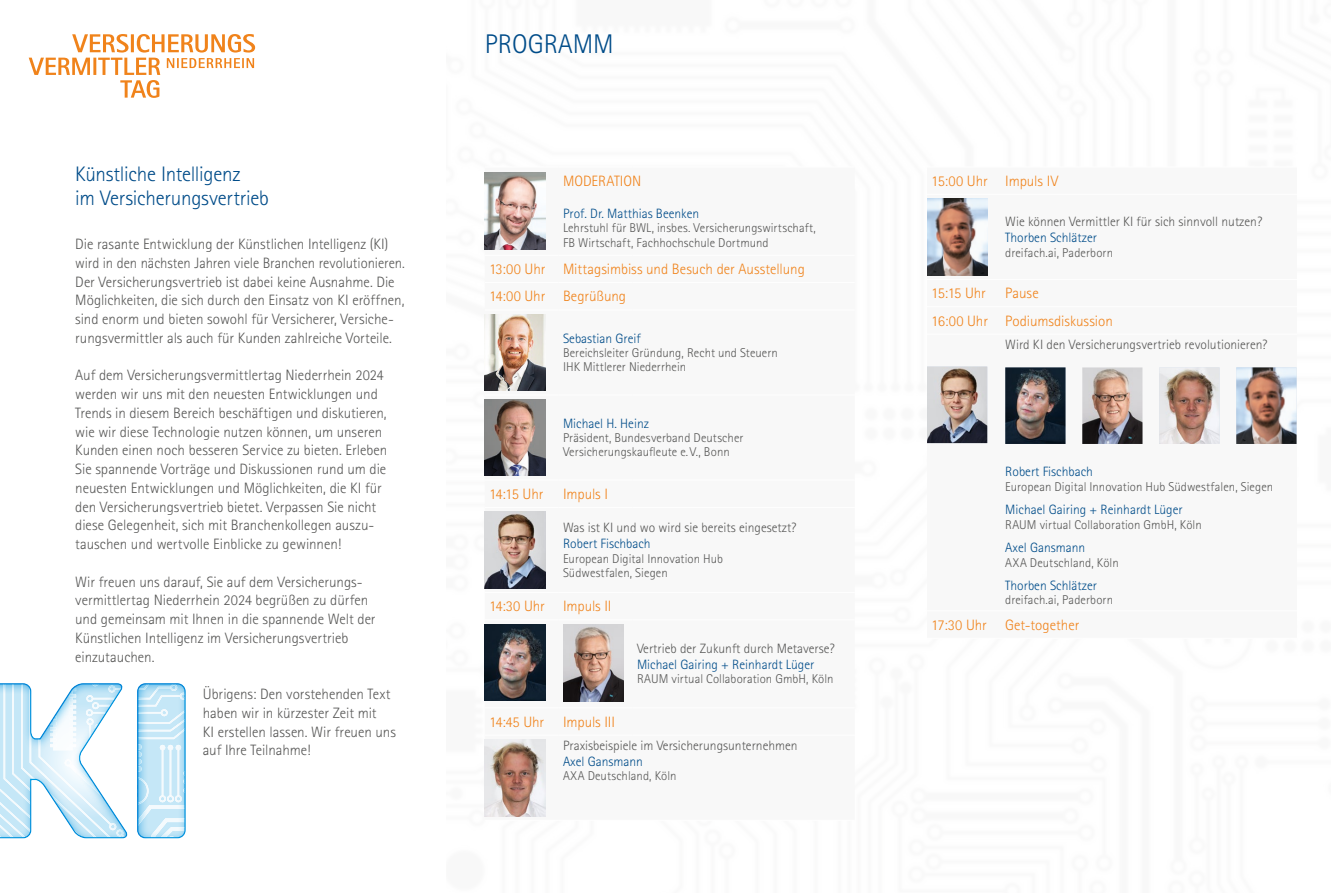
<style>
.page{position:relative;width:1331px;height:893px;background:#fff}
.page>*{position:absolute;margin:0;border:0;box-sizing:border-box;transform-origin:0 0}
.t1{font:300 27px "Rotis Sans Serif Std";color:#004c89}
.t2{font:300 21px/24px "Rotis Sans Serif Std";letter-spacing:-.015em;color:#004c89}
.t3{font:300 15px/18.8px "Rotis Sans Serif Std";letter-spacing:-.005em;color:#575756}
.t4{font:300 15px/27.3px "Rotis Sans Serif Std";letter-spacing:-.005em;color:#f0831b}
.t5{font:300 13.5px "Rotis Sans Serif Std";color:#575756}
.t6{font:300 13.5px "Rotis Sans Serif Std";color:#004c89}
.t7{font:300 12.75px/14.2px "Rotis Sans Serif Std";letter-spacing:.005em;color:#575756}
</style>
<div class="page">
<svg style="left:29px;top:34px;width:226px;height:64px"></svg>
<img style="left:485px;top:173px;width:60px;height:76px">
<img style="left:485px;top:314px;width:60px;height:77px">
<img style="left:485px;top:399px;width:60px;height:77px">
<img style="left:485px;top:512px;width:60px;height:76px">
<img style="left:485px;top:624px;width:60px;height:77px">
<img style="left:563px;top:625px;width:60px;height:76px">
<img style="left:485px;top:739px;width:60px;height:77px">
<img style="left:927px;top:199px;width:60px;height:76px">
<img style="left:927px;top:367px;width:60px;height:76px">
<img style="left:1005px;top:367px;width:60px;height:77px">
<img style="left:1082px;top:367px;width:60px;height:77px">
<img style="left:1159px;top:367px;width:60px;height:77px">
<img style="left:1236px;top:367px;width:60px;height:77px">
<div style="left:0;top:681px;width:187px;height:159px;background:#009fe3;opacity:.75"></div>
<h2 class="t2" style="left:75px;top:162px;width:195px">Künstliche Intelligenz<br>im Versicherungsvertrieb</h2>
<p class="t3" style="left:75px;top:235px;width:331px">Die rasante Entwicklung der Künstlichen Intelligenz (KI) wird in den nächsten Jahren viele Branchen revolutionieren.<br>Der Versicherungsvertrieb ist dabei keine Ausnahme. Die Möglichkeiten, die sich durch den Einsatz von KI eröffnen, sind enorm und bieten sowohl für Versicherer, Versiche&shy;rungsvermittler als auch für Kunden zahlreiche Vorteile.</p>
<p class="t3" style="left:75px;top:366px;width:314px">Auf dem Versicherungsvermittlertag Niederrhein 2024 werden wir uns mit den neuesten Entwicklungen und Trends in diesem Bereich beschäftigen und diskutieren, wie wir diese Technologie nutzen können, um unseren Kunden einen noch besseren Service zu bieten. Erleben Sie spannende Vorträge und Diskussionen rund um die neuesten Entwicklungen und Möglichkeiten, die KI für den Versicherungsvertrieb bietet. Verpassen Sie nicht diese Gelegenheit, sich mit Branchenkollegen auszu&shy;tauschen und wertvolle Einblicke zu gewinnen!</p>
<p class="t3" style="left:75px;top:572px;width:302px">Wir freuen uns darauf, Sie auf dem Versicherungs&shy;vermittlertag Niederrhein 2024 begrüßen zu dürfen und gemeinsam mit Ihnen in die spannende Welt der Künstlichen Intelligenz im Versicherungsvertrieb einzutauchen.</p>
<p class="t3" style="left:203px;top:685px;width:195px">Übrigens: Den vorstehenden Text haben wir in kürzester Zeit mit<br>KI erstellen lassen. Wir freuen uns auf Ihre Teilnahme!</p>
<h1 class="t1" style="left:485px;top:28px;width:130px">PROGRAMM</h1>
<p class="t4" style="left:563px;top:167px;width:80px">MODERATION</p>
<p class="t6" style="left:563px;top:206px;width:138px">Prof. Dr. Matthias Beenken</p>
<p class="t7" style="left:563px;top:221px;width:254px">Lehrstuhl für BWL, insbes. Versicherungswirtschaft,<br>FB Wirtschaft, Fachhochschule Dortmund</p>
<p class="t4" style="left:489px;top:255px;width:317px">13:00 Uhr Mittagsimbiss und Besuch der Ausstellung<br>14:00 Uhr Begrüßung</p>
<p class="t6" style="left:563px;top:331px;width:79px">Sebastian Greif</p>
<p class="t7" style="left:563px;top:346px;width:216px">Bereichsleiter Gründung, Recht und Steuern<br>IHK Mittlerer Niederrhein</p>
<p class="t6" style="left:563px;top:416px;width:87px">Michael H. Heinz</p>
<p class="t7" style="left:563px;top:431px;width:182px">Präsident, Bundesverband Deutscher<br>Versicherungskaufleute e. V., Bonn</p>
<p class="t4" style="left:489px;top:480px;width:56px">14:15 Uhr</p>
<p class="t4" style="left:563px;top:480px;width:47px">Impuls I</p>
<p class="t5" style="left:563px;top:520px;width:235px">Was ist KI und wo wird sie bereits eingesetzt?</p>
<p class="t6" style="left:563px;top:536px;width:89px">Robert Fischbach</p>
<p class="t7" style="left:563px;top:551px;width:162px">European Digital Innovation Hub<br>Südwestfalen, Siegen</p>
<p class="t4" style="left:489px;top:593px;width:124px">14:30 Uhr Impuls II</p>
<p class="t5" style="left:637px;top:640px;width:199px">Vertrieb der Zukunft durch Metaverse?</p>
<p class="t6" style="left:637px;top:656px;width:179px">Michael Gairing + Reinhardt Lüger</p>
<p class="t7" style="left:637px;top:672px;width:198px">RAUM virtual Collaboration GmbH, Köln</p>
<p class="t4" style="left:489px;top:708px;width:128px">14:45 Uhr Impuls III</p>
<p class="t5" style="left:563px;top:737px;width:236px">Praxisbeispiele im Versicherungsunternehmen</p>
<p class="t6" style="left:563px;top:753px;width:81px">Axel Gansmann</p>
<p class="t7" style="left:563px;top:769px;width:115px">AXA Deutschland, Köln</p>
<p class="t4" style="left:931px;top:167px;width:128px">15:00 Uhr Impuls IV</p>
<p class="t5" style="left:1005px;top:214px;width:258px">Wie können Vermittler KI für sich sinnvoll nutzen?</p>
<p class="t6" style="left:1005px;top:230px;width:93px">Thorben Schlätzer</p>
<p class="t7" style="left:1005px;top:245px;width:109px">dreifach.ai, Paderborn</p>
<p class="t4" style="left:931px;top:280px;width:56px">15:15 Uhr</p>
<p class="t4" style="left:931px;top:280px;width:183px;text-align:center">Pause<br>16:00 Uhr Podiumsdiskussion</p>
<p class="t5" style="left:1005px;top:336px;width:264px">Wird KI den Versicherungsvertrieb revolutionieren?</p>
<p class="t6" style="left:1005px;top:464px;width:89px">Robert Fischbach</p>
<p class="t7" style="left:1005px;top:479px;width:270px">European Digital Innovation Hub Südwestfalen, Siegen</p>
<p class="t6" style="left:1005px;top:502px;width:179px">Michael Gairing + Reinhardt Lüger</p>
<p class="t7" style="left:1005px;top:517px;width:198px">RAUM virtual Collaboration GmbH, Köln</p>
<p class="t6" style="left:1005px;top:540px;width:81px">Axel Gansmann</p>
<p class="t7" style="left:1005px;top:555px;width:115px">AXA Deutschland, Köln</p>
<p class="t6" style="left:1005px;top:578px;width:93px">Thorben Schlätzer</p>
<p class="t7" style="left:1005px;top:593px;width:109px">dreifach.ai, Paderborn</p>
<p class="t4" style="left:931px;top:611px;width:150px">17:30 Uhr Get-together</p>
</div>
